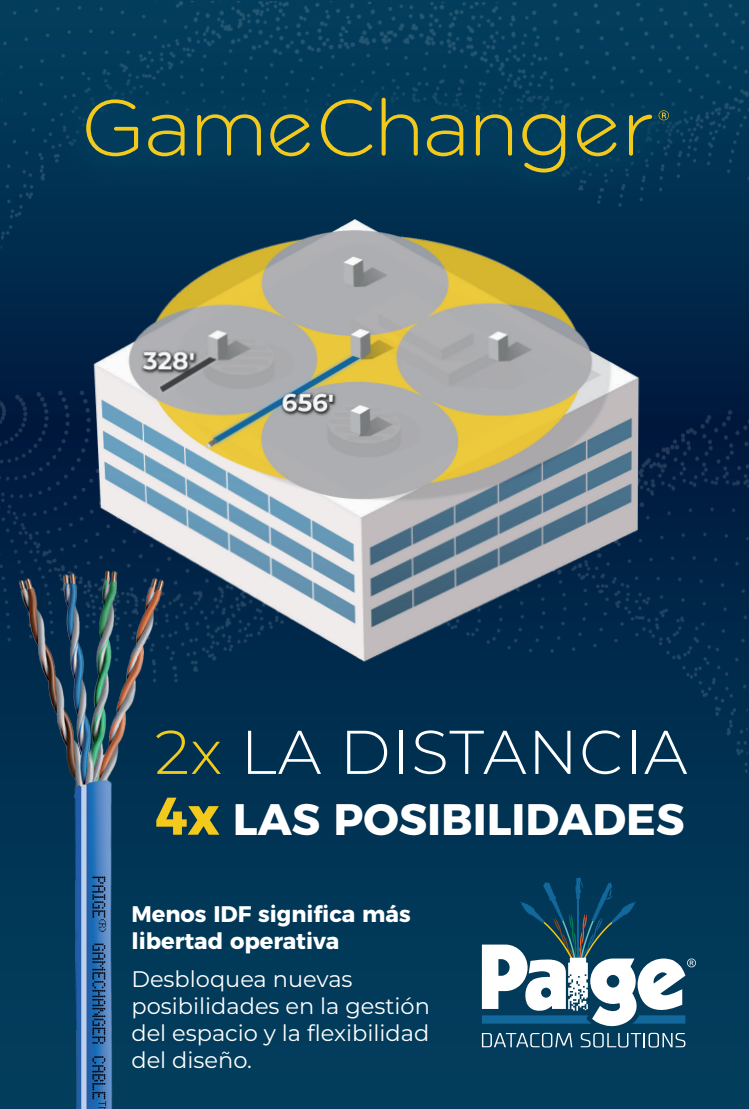
<style>
.page{position:relative;width:749px;height:1109px;background:#013858}
.page>*{position:absolute;margin:0;border:0;box-sizing:border-box;transform-origin:0 0}
.t1{font:300 61.5px "Montserrat";letter-spacing:.02em;color:#fff}
.t2{font:700 44px "Montserrat";color:#fff}
.t3{font:22.5px/27px "Montserrat";color:#fff}
.t4{font:700 22.5px/27px "Montserrat";color:#fff}
.s1{color:#f3ca1c}
.s2{font-size:52.75px;color:#f3ca1c}
</style>
<div class="page">
<img style="left:0;top:1px;width:749px;height:772px">
<div style="left:45px;top:56px;width:665px;height:158px;background:#033d5d"></div>
<svg style="left:86px;top:99px;width:52px;height:57px"></svg>
<svg style="left:148px;top:115px;width:37px;height:41px"></svg>
<svg style="left:197px;top:114px;width:64px;height:42px"></svg>
<svg style="left:321px;top:99px;width:51px;height:57px"></svg>
<svg style="left:382px;top:98px;width:36px;height:58px"></svg>
<svg style="left:427px;top:115px;width:36px;height:41px"></svg>
<svg style="left:476px;top:114px;width:36px;height:42px"></svg>
<svg style="left:629px;top:115px;width:23px;height:41px"></svg>
<svg style="left:270px;top:114px;width:40px;height:42px"></svg>
<svg style="left:577px;top:114px;width:40px;height:42px"></svg>
<svg style="left:522px;top:114px;width:43px;height:59px"></svg>
<svg style="left:658px;top:110px;width:11px;height:10px"></svg>
<svg style="left:482px;top:877px;width:214px;height:150px"></svg>
<svg style="left:482px;top:1033px;width:90px;height:14px"></svg>
<svg style="left:581px;top:1033px;width:104px;height:14px"></svg>
<img style="left:7px;top:567px;width:175px;height:542px">
<h1 class="t1" style="left:155px;top:710px;width:534px"><span class="s1">2x</span> LA DISTANCIA</h1>
<h2 class="t2" style="left:155px;top:783px;width:531px"><span class="s2">4x</span> LAS POSIBILIDADES</h2>
<p class="t4" style="left:131px;top:899px;width:281px">Menos IDF significa más libertad operativa</p>
<p class="t3" style="left:131px;top:965px;width:300px">Desbloquea nuevas posibilidades en la gestión del espacio y la flexibilidad del diseño.</p>
</div>
